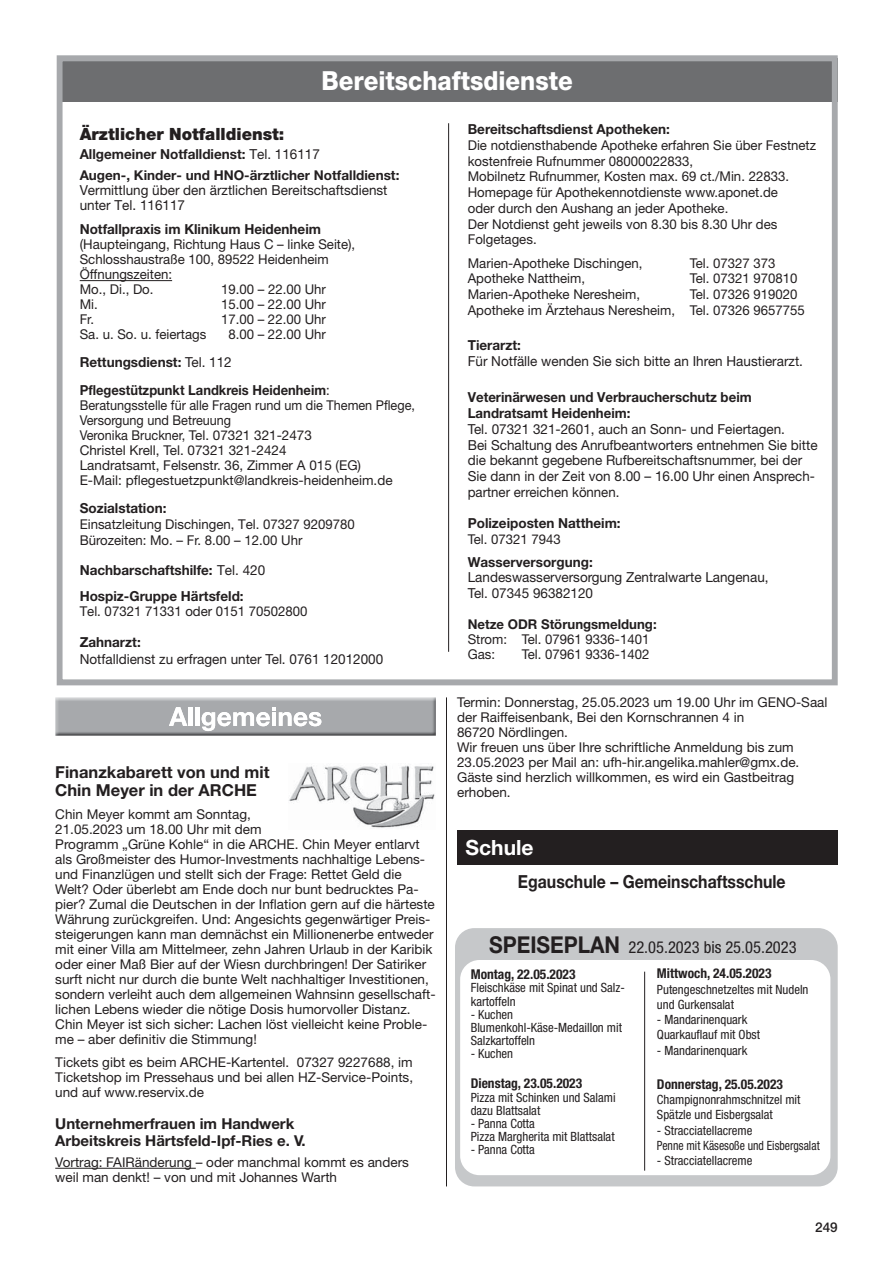
<style>
.page{position:relative;width:893px;height:1263px;background:#fff}
.page>*{position:absolute;margin:0;border:0;box-sizing:border-box;transform-origin:0 0}
.t1{font:800 26.4px "Helvetica Neue LT Std";color:#fff;scale:.91 1}
.t2{font:700 21px "Helvetica Neue LT Std";color:#fff}
.t3{font:700 18px "Helvetica Neue LT Std";color:#231f20;scale:.88 1}
.t4{font:900 16.95px "Helvetica Neue LT Std";color:#231f20}
.t5{font:700 16.5px/18px "Helvetica Neue LT Std";color:#231f20}
.t6{font:condensed 16.5px "Helvetica Neue LT Std";color:#231f20}
.t7{font:700 15px/16.5px "Helvetica Neue LT Std";color:#231f20}
.t8{font:13.8px/15.8px "Helvetica Neue LT Std";color:#231f20}
.t9{font:700 13.8px/27.6px "Helvetica Neue LT Std";color:#231f20}
.t10{font:700 13.8px/15.8px "Helvetica Neue LT Std";color:#231f20;scale:.96 1}
.t11{font:13.5px/15px "Helvetica Neue LT Std";color:#231f20}
.t12{font:13.5px/15px "Helvetica Neue LT Std";color:#231f20;scale:.94 1}
.t13{font:700 condensed 13.5px "Helvetica Neue LT Std";color:#231f20}
.t14{font:700 13.5px "Helvetica Neue LT Std";color:#231f20}
.t15{font:500 13.5px "Helvetica Neue LT Std";color:#231f20}
.t16{font:condensed 12.75px/13.2px "Helvetica Neue LT Std";color:#231f20}
.s1{font-weight:400}
.s2{font-size:13.8px}
.s3{font-weight:700;font-stretch:normal;font-size:23.25px}
</style>
<div class="page">
<hr style="left:446px;top:697px;width:1px;height:489px;background:#231f20">
<div style="left:457px;top:831px;width:381px;height:34px;background:#231f20"></div>
<hr style="left:55px;top:1168px;width:141px;height:1px;background:#231f20">
<img style="left:55px;top:697px;width:381px;height:39px">
<img style="left:202px;top:712px;width:13px;height:19px">
<img style="left:309px;top:712px;width:12px;height:14px">
<img style="left:294px;top:712px;width:13px;height:14px">
<img style="left:256px;top:712px;width:14px;height:14px">
<img style="left:217px;top:712px;width:14px;height:14px">
<img style="left:279px;top:712px;width:13px;height:14px">
<img style="left:272px;top:712px;width:4px;height:14px">
<img style="left:233px;top:712px;width:21px;height:14px">
<img style="left:195px;top:707px;width:4px;height:19px">
<img style="left:189px;top:707px;width:3px;height:19px">
<img style="left:169px;top:707px;width:18px;height:19px">
<svg style="left:272px;top:707px;width:4px;height:3px"></svg>
<div style="left:455px;top:928px;width:383px;height:258px;background:#c6c8ca;border-radius:19px"></div>
<div style="left:460px;top:960px;width:370px;height:215px;background:#fff;border-radius:19px"></div>
<hr style="left:644px;top:972px;width:1px;height:199px;background:#231f20">
<div style="left:57px;top:58px;width:781px;height:44px;background:#6d6e70"></div>
<div style="left:57px;top:55px;width:781px;height:630px;border:6px solid #a7a9ac"></div>
<hr style="left:80px;top:280px;width:92px;height:1px;background:#231f20">
<hr style="left:448px;top:123px;width:1px;height:529px;background:#231f20">
<img style="left:289px;top:764px;width:146px;height:64px">
<h1 class="t1" style="left:322px;top:71px;width:277px">Bereitschaftsdienste</h1>
<p class="t4" style="left:80px;top:128px;width:206px">Ärztlicher Notfalldienst:</p>
<p class="t9" style="left:80px;top:142px;width:242px">Allgemeiner Notfalldienst: <span class="s1">Tel. 116117</span></p>
<p class="t14" style="left:80px;top:170px;width:321px">Augen-, Kinder- und HNO-ärztlicher Notfalldienst<span class="s2">:</span></p>
<p class="t8" style="left:80px;top:184px;width:309px;line-height:15px">Vermittlung über den ärztlichen Bereitschaftsdienst unter Tel. 116117</p>
<p class="t9" style="left:80px;top:217px;width:243px">Notfallpraxis im Klinikum Heidenheim</p>
<p class="t11" style="left:80px;top:239px;width:277px"><span class="s2">(</span>Haupteingang, Richtung Haus C – linke Seite),<br>Schlosshaustraße 100, 89522 Heidenheim<br>Öffnungszeiten:<br>Mo., Di., Do.</p>
<p class="t11" style="left:221px;top:284px;width:106px">19.00 – 22.00 Uhr</p>
<p class="t11" style="left:80px;top:299px;width:20px">Mi.</p>
<p class="t11" style="left:221px;top:299px;width:106px">15.00 – 22.00 Uhr</p>
<p class="t11" style="left:80px;top:314px;width:16px">Fr.</p>
<p class="t11" style="left:221px;top:314px;width:106px">17.00 – 22.00 Uhr</p>
<p class="t11" style="left:80px;top:329px;width:128px">Sa. u. So. u. feiertags</p>
<p class="t11" style="left:228px;top:329px;width:99px">8.00 – 22.00 Uhr</p>
<p class="t9" style="left:80px;top:350px;width:252px">Rettungsdienst: <span class="s1">Tel. 112<br></span>Pflegestützpunkt Landkreis Heidenheim<span class="s1">:</span></p>
<p class="t12" style="left:80px;top:399px;width:358px">Beratungsstelle für alle Fragen rund um die Themen Pflege, Versorgung und Betreuung<br>Veronika Bruckner, Tel. 07321 321-2473<br>Christel Krell, Tel. 07321 321-2424<br>Landratsamt, Felsenstr. 36, Zimmer A 015 (EG)<br>E-Mail: pflegestuetzpunkt@landkreis-heidenheim.de</p>
<p class="t9" style="left:80px;top:496px;width:88px">Sozialstation:</p>
<p class="t11" style="left:80px;top:518px;width:277px;line-height:15.8px">Einsatzleitung Dischingen, Tel. 07327 9209780<br>Bürozeiten: Mo. – Fr. 8.00 – 12.00 Uhr</p>
<p class="t9" style="left:80px;top:559px;width:187px;line-height:25.3px">Nachbarschaftshilfe: <span class="s1">Tel. 420<br></span>Hospiz-Gruppe Härtsfeld:</p>
<p class="t11" style="left:80px;top:605px;width:229px">Tel. 07321 71331 oder 0151 70502800</p>
<p class="t9" style="left:80px;top:630px;width:63px">Zahnarzt:</p>
<p class="t8" style="left:80px;top:652px;width:305px">Notfalldienst zu erfragen unter Tel. 0761 12012000</p>
<p class="t5" style="left:55px;top:765px;width:216px">Finanzkabarett von und mit<br>Chin Meyer in der ARCHE</p>
<p class="t11" style="left:55px;top:809px;width:382px">Chin Meyer kommt am Sonntag,<br>21.05.2023 um 18.00 Uhr mit dem<br>Programm „Grüne Kohle“ in die ARCHE. Chin Meyer entlarvt als Großmeister des Humor-Investments nachhaltige Lebens&shy;und Finanzlügen und stellt sich der Frage: Rettet Geld die Welt? Oder überlebt am Ende doch nur bunt bedrucktes Pa&shy;pier? Zumal die Deutschen in der Inflation gern auf die härteste Währung zurückgreifen. Und: Angesichts gegenwärtiger Preis&shy;steigerungen kann man demnächst ein Millionenerbe entweder mit einer Villa am Mittelmeer, zehn Jahren Urlaub in der Karibik oder einer Maß Bier auf der Wiesn durchbringen! Der Satiriker surft nicht nur durch die bunte Welt nachhaltiger Investitionen, sondern verleiht auch dem allgemeinen Wahnsinn gesellschaft&shy;lichen Lebens wieder die nötige Dosis humorvoller Distanz.<br>Chin Meyer ist sich sicher: Lachen löst vielleicht keine Proble&shy;me – aber definitiv die Stimmung!</p>
<p class="t11" style="left:55px;top:1057px;width:359px;text-align:justify">Tickets gibt es beim ARCHE-Kartentel. 07327 9227688, im Ticketshop im Pressehaus und bei allen HZ-Service-Points, und auf www.reservix.de</p>
<p class="t7" style="left:55px;top:1117px;width:252px">Unternehmerfrauen im Handwerk<br>Arbeitskreis Härtsfeld-Ipf-Ries e. V.</p>
<p class="t11" style="left:55px;top:1156px;width:355px">Vortrag: FAIRänderung – oder manchmal kommt es anders weil man denkt! – von und mit Johannes Warth</p>
<p class="t9" style="left:468px;top:117px;width:204px">Bereitschaftsdienst Apotheken:</p>
<p class="t11" style="left:468px;top:139px;width:350px;line-height:15.8px">Die notdiensthabende Apotheke erfahren Sie über Festnetz kostenfreie Rufnummer 08000022833,<br>Mobilnetz Rufnummer, Kosten max. 69 ct./Min. 22833.<br>Homepage für Apothekennotdienste www.aponet.de<br>oder durch den Aushang an jeder Apotheke.<br>Der Notdienst geht jeweils von 8.30 bis 8.30 Uhr des Folgetages.</p>
<p class="t11" style="left:468px;top:257px;width:176px">Marien-Apotheke Dischingen,</p>
<p class="t11" style="left:690px;top:257px;width:87px">Tel. 07327 373</p>
<p class="t11" style="left:468px;top:273px;width:119px">Apotheke Nattheim,</p>
<p class="t11" style="left:690px;top:273px;width:109px">Tel. 07321 970810</p>
<p class="t11" style="left:468px;top:288px;width:174px">Marien-Apotheke Neresheim,</p>
<p class="t11" style="left:468px;top:288px;width:339px;line-height:15.8px;text-indent:222px">Tel. 07326 919020<br>Apotheke im Ärztehaus Neresheim, Tel. 07326 9657755</p>
<p class="t9" style="left:468px;top:332px;width:55px">Tierarzt:</p>
<p class="t8" style="left:468px;top:354px;width:337px">Für Notfälle wenden Sie sich bitte an Ihren Haustierarzt.</p>
<p class="t10" style="left:468px;top:391px;width:297px">Veterinärwesen und Verbraucherschutz beim<br>Landratsamt Heidenheim:</p>
<p class="t8" style="left:468px;top:423px;width:351px">Tel. 07321 321-2601, auch an Sonn- und Feiertagen.<br>Bei Schaltung des Anrufbeantworters entnehmen Sie bitte die bekannt ge gebene Ruf bereitschaftsnummer, bei der Sie dann in der Zeit von 8.00 – 16.00 Uhr einen Ansprech&shy;partner erreichen können.</p>
<p class="t9" style="left:468px;top:511px;width:154px">Polizeiposten Nattheim:</p>
<p class="t11" style="left:468px;top:533px;width:95px">Tel. 07321 7943</p>
<p class="t9" style="left:468px;top:549px;width:127px">Wasserversorgung:</p>
<p class="t8" style="left:468px;top:571px;width:302px">Landeswasserversorgung Zentralwarte Langenau,<br>Tel. 07345 96382120</p>
<p class="t14" style="left:468px;top:619px;width:190px">Netze ODR Störungsmeldung:</p>
<p class="t11" style="left:468px;top:633px;width:183px">Strom: Tel. 07961 9336-1401<br>Gas:</p>
<p class="t11" style="left:522px;top:648px;width:129px">Tel. 07961 9336-1402</p>
<p class="t11" style="left:457px;top:696px;width:372px">Termin: Donnerstag, 25.05.2023 um 19.00 Uhr im GENO-Saal der Raiffeisenbank, Bei den Kornschrannen 4 in<br>86720 Nördlingen.<br>Wir freuen uns über Ihre schriftliche Anmeldung bis zum 23.05.2023 per Mail an: ufh-hir.angelika.mahler@gmx.de.<br>Gäste sind herzlich willkommen, es wird ein Gastbeitrag erhoben.</p>
<h2 class="t2" style="left:466px;top:840px;width:70px">Schule</h2>
<h3 class="t3" style="left:518px;top:875px;width:306px">Egauschule – Gemeinschaftsschule</h3>
<p class="t6" style="left:489px;top:941px;width:309px"><span class="s3">SPEISEPLAN</span> 22.05.2023 bis 25.05.2023</p>
<p class="t13" style="left:471px;top:970px;width:106px">Montag, 22.05.2023</p>
<p class="t16" style="left:471px;top:983px;width:156px">Fleischkäse mit Spinat und Salz&shy;kartoffeln</p>
<p class="t16" style="left:471px;top:1009px;width:153px">- Kuchen<br>Blumenkohl-Käse-Medaillon mit<br>Salzkartoffeln</p>
<p class="t16" style="left:471px;top:1049px;width:44px">- Kuchen</p>
<p class="t13" style="left:471px;top:1079px;width:113px">Dienstag, 23.05.2023</p>
<p class="t16" style="left:471px;top:1092px;width:146px">Pizza mit Schinken und Salami dazu Blattsalat</p>
<p class="t16" style="left:471px;top:1118px;width:145px">- Panna Cotta<br>Pizza Margherita mit Blattsalat</p>
<p class="t16" style="left:471px;top:1145px;width:66px">- Panna Cotta</p>
<p class="t13" style="left:657px;top:969px;width:116px">Mittwoch, 24.05.2023</p>
<p class="t16" style="left:657px;top:983px;width:153px;line-height:15.3px">Putengeschnetzeltes mit Nudeln und Gurkensalat</p>
<p class="t16" style="left:657px;top:1013px;width:105px;line-height:15.3px">- Mandarinenquark<br>Quarkauflauf mit Obst</p>
<p class="t16" style="left:657px;top:1045px;width:92px">- Mandarinenquark</p>
<p class="t13" style="left:657px;top:1079px;width:128px">Donnerstag, 25.05.2023</p>
<p class="t16" style="left:657px;top:1093px;width:145px;line-height:15.3px">Champignonrahmschnitzel mit<br>Spätzle und Eisbergsalat</p>
<p class="t16" style="left:657px;top:1124px;width:164px;line-height:15.3px">- Stracciatellacreme<br>Penne mit Käsesoße und Eisbergsalat</p>
<p class="t16" style="left:657px;top:1155px;width:97px">- Stracciatellacreme</p>
<p class="t15" style="left:815px;top:1222px;width:24px">249</p>
</div>
